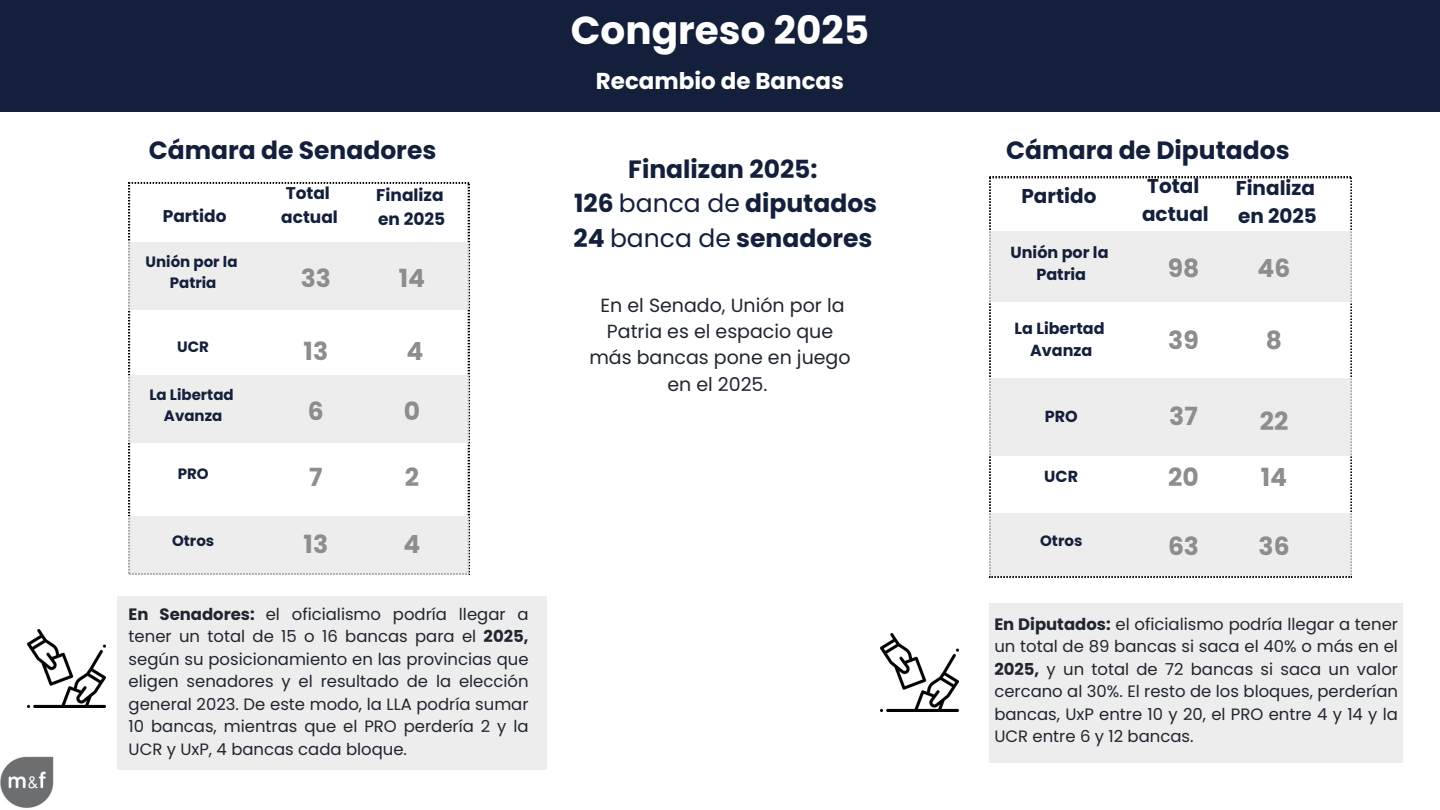
<style>
.page{position:relative;width:1440px;height:810px;background:#fff}
.page>*{position:absolute;margin:0;border:0;box-sizing:border-box;transform-origin:0 0}
.t1{font:700 39px "Poppins";color:#fff}
.t2{font:700 25px/34.5px "Poppins";color:#14203b;text-align:center}
.t3{font:700 25px "Poppins";color:#8d8d8e}
.t4{font:700 23px "Poppins";color:#fff}
.t5{font:700 20px/27.8px "Poppins";color:#14203b}
.t6{font:19px/26.2px "Poppins";color:#20252f;text-align:center}
.t7{font:700 17px "Poppins";color:#14203b}
.t8{font:16.5px/22.5px "Poppins";color:#20252f;text-align:justify}
.t9{font:700 16px "Poppins";color:#14203b}
.t10{font:700 15px "Poppins";color:#14203b}
.s1{font-weight:400}
.s2{font-weight:700}
</style>
<div class="page">
<div style="left:0;top:0;width:1440px;height:112px;background:#14203b"></div>
<svg style="left:989px;top:177px;width:363px;height:400px"></svg>
<div style="left:989px;top:232px;width:363px;height:70px;background:#ededed"></div>
<div style="left:989px;top:378px;width:363px;height:78px;background:#ededed"></div>
<div style="left:989px;top:513px;width:363px;height:63px;background:#ededed"></div>
<svg style="left:129px;top:182px;width:340px;height:334px"></svg>
<div style="left:129px;top:242px;width:340px;height:68px;background:#ededed"></div>
<div style="left:129px;top:375px;width:340px;height:68px;background:#ededed"></div>
<div style="left:129px;top:516px;width:340px;height:58px;background:#ededed"></div>
<div style="left:118px;top:597px;width:429px;height:173px;background:#ededed"></div>
<div style="left:989px;top:603px;width:414px;height:160px;background:#ededed"></div>
<img style="left:27px;top:629px;width:78px;height:78px">
<img style="left:881px;top:634px;width:78px;height:78px">
<img style="left:0;top:756px;width:54px;height:52px">
<h1 class="t1" style="left:571px;top:3px;width:300px">Congreso 2025</h1>
<h2 class="t4" style="left:596px;top:64px;width:250px">Recambio de Bancas</h2>
<p class="t2" style="left:149px;top:133px;width:289px">Cámara de Senadores</p>
<h6 class="t2" style="left:1006px;top:133px;width:285px">Cámara de Diputados</h6>
<h2 class="t2" style="left:574px;top:152px;width:305px">Finalizan 2025:<br>126 <span class="s1">banca de</span> diputados<br>24 <span class="s1">banca de</span> senadores</h2>
<p class="t5" style="left:1022px;top:182px;width:76px">Partido</p>
<p class="t5" style="left:1142px;top:173px;width:68px">Total actual</p>
<p class="t5" style="left:1236px;top:175px;width:83px">Finaliza en 2025</p>
<p class="t9" style="left:1011px;top:241px;width:100px">Unión por la</p>
<p class="t9" style="left:1036px;top:263px;width:51px">Patria</p>
<p class="t7" style="left:286px;top:182px;width:46px">Total</p>
<p class="t7" style="left:281px;top:205px;width:58px">actual</p>
<p class="t7" style="left:376px;top:184px;width:69px">Finaliza</p>
<h3 class="t7" style="left:378px;top:207px;width:69px">en 2025</h3>
<p class="t7" style="left:163px;top:204px;width:65px">Partido</p>
<h5 class="t10" style="left:146px;top:251px;width:93px">Unión por la</h5>
<h2 class="t10" style="left:170px;top:272px;width:48px">Patria</h2>
<p class="t3" style="left:1168px;top:250px;width:33px">98</p>
<p class="t3" style="left:1258px;top:250px;width:34px">46</p>
<p class="t3" style="left:301px;top:261px;width:32px">33</p>
<p class="t3" style="left:399px;top:261px;width:28px">14</p>
<p class="t10" style="left:177px;top:336px;width:33px">UCR</p>
<h4 class="t10" style="left:149px;top:385px;width:86px">La Libertad</h4>
<h4 class="t10" style="left:164px;top:406px;width:60px">Avanza</h4>
<h4 class="t10" style="left:178px;top:463px;width:32px">PRO</h4>
<p class="t3" style="left:304px;top:333px;width:26px">13</p>
<p class="t3" style="left:406px;top:333px;width:18px">4</p>
<p class="t3" style="left:308px;top:394px;width:17px">6</p>
<p class="t3" style="left:404px;top:394px;width:18px">0</p>
<h6 class="t3" style="left:309px;top:460px;width:15px">7</h6>
<p class="t3" style="left:405px;top:460px;width:16px">2</p>
<p class="t10" style="left:172px;top:530px;width:44px">Otros</p>
<p class="t3" style="left:304px;top:526px;width:26px">13</p>
<p class="t3" style="left:404px;top:526px;width:18px">4</p>
<p class="t8" style="left:129px;top:603px;width:401px"><span class="s2">En Senadores:</span> el oficialismo podría llegar a tener un total de 15 o 16 bancas para el <span class="s2">2025, </span>según su posicionamiento en las provincias que eligen senadores y el resultado de la elección general 2023. De este modo, la LLA podría sumar 10 bancas, mientras que el PRO perdería 2 y la UCR y UxP, 4 bancas cada bloque.</p>
<p class="t6" style="left:589px;top:292px;width:263px">En el Senado, Unión por la<br>Patria es el espacio que más bancas pone en juego en el 2025.</p>
<p class="t9" style="left:1015px;top:318px;width:92px">La Libertad</p>
<p class="t9" style="left:1030px;top:339px;width:64px">Avanza</p>
<p class="t9" style="left:1045px;top:405px;width:34px">PRO</p>
<p class="t9" style="left:1044px;top:466px;width:35px">UCR</p>
<p class="t10" style="left:1040px;top:530px;width:44px">Otros</p>
<p class="t3" style="left:1168px;top:322px;width:32px">39</p>
<p class="t3" style="left:1266px;top:322px;width:18px">8</p>
<p class="t3" style="left:1169px;top:399px;width:30px">37</p>
<p class="t3" style="left:1260px;top:403px;width:30px">22</p>
<p class="t3" style="left:1168px;top:460px;width:32px">20</p>
<p class="t3" style="left:1261px;top:460px;width:28px">14</p>
<p class="t3" style="left:1168px;top:528px;width:33px">63</p>
<p class="t3" style="left:1259px;top:528px;width:33px">36</p>
<p class="t8" style="left:994px;top:613px;width:405px"><span class="s2">En Diputados:</span> el oficialismo podría llegar a tener un total de 89 bancas si saca el 40% o más en el <span class="s2">2025,</span> y un total de 72 bancas si saca un valor cercano al 30%. El resto de los bloques, perderían bancas, UxP entre 10 y 20, el PRO entre 4 y 14 y la UCR entre 6 y 12 bancas.</p>
</div>
